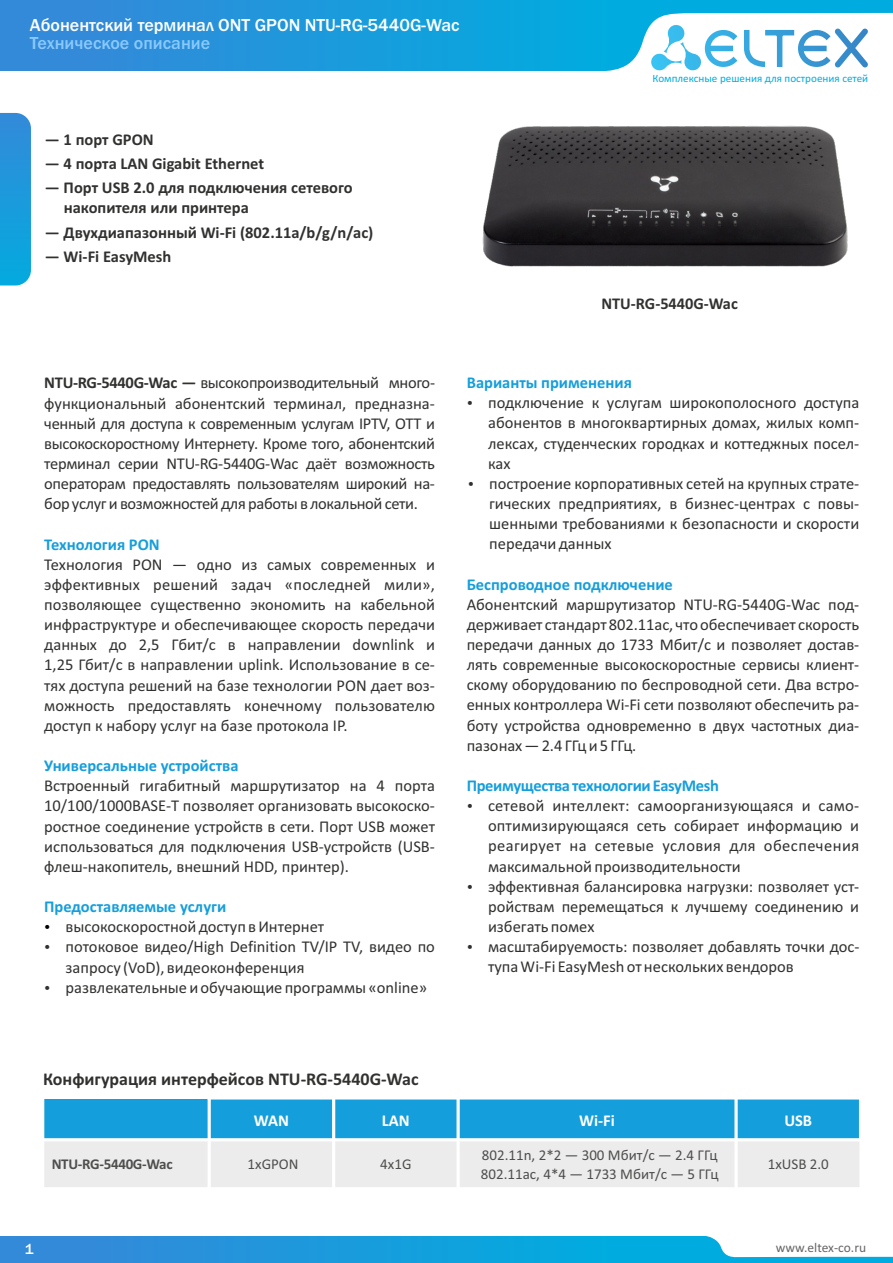
<style>
.page{position:relative;width:893px;height:1263px;background:#fff}
.page>*{position:absolute;margin:0;border:0;box-sizing:border-box;transform-origin:0 0}
.t1{font:500 18px "Franklin Gothic";color:#fff}
.t2{font:700 18px "Calibri";color:#313130}
.t3{font:500 18px "Franklin Gothic";color:#8ac9fc}
.t4{font:16.5px/20.1px "Calibri";color:#313130;text-align:justify}
.t5{font:700 16.5px/20.1px "Calibri";color:#313130}
.t6{font:700 16.5px "Calibri";color:#159edc}
.t7{font:700 16.5px "Calibri";letter-spacing:-.02em;color:#159edc}
.t8{font:700 16.5px "Calibri";color:#fff}
.t9{font:15px/18.3px "Calibri";color:#4e4e4d}
.t10{font:700 15px "Calibri";letter-spacing:-.02em;color:#4e4e4d}
.t11{font:500 15px "Franklin Gothic";color:#fff}
.t12{font:13.5px "Calibri";color:#666}
.t13{font:11.1px "Calibri";color:#00acdf}
.s1{font-weight:700}
</style>
<div class="page">
<svg style="left:0;top:113px;width:31px;height:172px;background:#1f9bdc"></svg>
<div style="left:0;top:1236px;width:893px;height:27px;background:linear-gradient(to right,#3489d9,#00b4e0)"></div>
<svg style="left:703px;top:1236px;width:190px;height:21px"></svg>
<div style="left:0;top:0;width:893px;height:71px;background:linear-gradient(to right,#3489d9,#00b4e0)"></div>
<svg style="left:589px;top:13px;width:304px;height:58px"></svg>
<div style="left:43px;top:1098px;width:166px;height:42px;background:#159edc"></div>
<div style="left:209px;top:1098px;width:125px;height:42px;background:#159edc"></div>
<div style="left:334px;top:1098px;width:124px;height:42px;background:#159edc"></div>
<div style="left:458px;top:1098px;width:278px;height:42px;background:#159edc"></div>
<div style="left:736px;top:1098px;width:124px;height:42px;background:#159edc"></div>
<div style="left:43px;top:1140px;width:166px;height:49px;background:#ececec"></div>
<div style="left:209px;top:1140px;width:125px;height:49px;background:#ececec"></div>
<div style="left:334px;top:1140px;width:124px;height:49px;background:#ececec"></div>
<div style="left:458px;top:1140px;width:278px;height:49px;background:#ececec"></div>
<div style="left:736px;top:1140px;width:124px;height:49px;background:#ececec"></div>
<hr style="left:42px;top:1097px;width:2px;height:93px;background:#fff">
<hr style="left:208px;top:1096px;width:3px;height:94px;background:#fff">
<hr style="left:332px;top:1096px;width:3px;height:94px;background:#fff">
<svg style="left:456px;top:1099px;width:4px;height:88px"></svg>
<svg style="left:734px;top:1099px;width:4px;height:88px"></svg>
<hr style="left:859px;top:1138px;width:3px;height:52px;background:#fff">
<hr style="left:859px;top:1096px;width:3px;height:45px;background:#fff">
<hr style="left:42px;top:1187px;width:820px;height:3px;background:#fff">
<hr style="left:42px;top:1138px;width:820px;height:3px;background:#fff">
<hr style="left:42px;top:1097px;width:169px;height:2px;background:#fff">
<hr style="left:208px;top:1096px;width:654px;height:3px;background:#fff">
<img style="left:482px;top:126px;width:366px;height:141px">
<p class="t1" style="left:30px;top:19px;width:431px">Абонентский терминал ONT GPON NTU-RG-5440G-Wac</p>
<p class="t3" style="left:30px;top:36px;width:182px">Техническое описание</p>
<p class="t5" style="left:45px;top:131px;width:110px">— 1 порт GPON</p>
<p class="t5" style="left:45px;top:155px;width:221px">— 4 порта LAN Gigabit Ethernet</p>
<p class="t5" style="left:64px;top:179px;width:290px;text-indent:-19px">— Порт USB 2.0 для подключения сетевого накопителя или принтера</p>
<p class="t5" style="left:45px;top:223px;width:330px">— Двухдиапазонный Wi-Fi (802.11a/b/g/n/ac)</p>
<p class="t5" style="left:45px;top:248px;width:128px">— Wi-Fi EasyMesh</p>
<p class="t13" style="left:652px;top:73px;width:217px">Комплексные решения для построения сетей</p>
<p class="t5" style="left:601px;top:294px;width:138px">NTU-RG-5440G-Wac</p>
<p class="t4" style="left:44px;top:374px;width:392px"><span class="s1">NTU-RG-5440G-Wac —</span> высокопроизводительный много&shy;функциональный абонентский терминал, предназна&shy;ченный для доступа к современным услугам IPTV, OTT и высокоскоростному Интернету. Кроме того, абонентский терминал серии NTU-RG-5440G-Wac даёт возможность операторам предоставлять пользователям широкий на&shy;бор услуг и возможностей для работы в локальной сети.</p>
<p class="t6" style="left:44px;top:537px;width:117px">Технология PON</p>
<p class="t4" style="left:44px;top:556px;width:392px">Технология PON — одно из самых современных и эффективных решений задач «последней мили», позволяющее существенно экономить на кабельной инфраструктуре и обеспечивающее скорость передачи данных до 2,5 Гбит/с в направлении downlink и 1,25 Гбит/с в направлении uplink. Использование в се&shy;тях доступа решений на базе технологии PON дает воз&shy;можность предоставлять конечному пользователю доступ к набору услуг на базе протокола IP.</p>
<p class="t6" style="left:44px;top:759px;width:196px">Универсальные устройства</p>
<p class="t4" style="left:44px;top:777px;width:392px">Встроенный гигабитный маршрутизатор на 4 порта 10/100/1000BASE-T позволяет организовать высокоско&shy;ростное соединение устройств в сети. Порт USB может использоваться для подключения USB-уcтройств (USB&shy;флеш-накопитель, внешний HDD, принтер).</p>
<p class="t6" style="left:44px;top:900px;width:183px">Предоставляемые услуги</p>
<p class="t4" style="left:66px;top:918px;width:371px;text-align:left">высокоскоростнойдоступ вИнтернет<br>потоковое видео/High Definition TV/IP TV, видео по запросу (VoD), видеоконференция развлекательныеиобучающие программы«online»</p>
<p class="t2" style="left:43px;top:1071px;width:377px">Конфигурация интерфейсов NTU-RG-5440G-Wac</p>
<p class="t6" style="left:467px;top:376px;width:167px">Варианты применения</p>
<p class="t4" style="left:488px;top:394px;width:373px;text-align:left">подключение к услугам широкополосного доступа абонентов в многоквартирных домах, жилых комп&shy;лексах, студенческих городках и коттеджных посел&shy;ках<br>построение корпоративных сетей на крупных страте&shy;гических предприятиях, в бизнес-центрах с повы&shy;шенными требованиями к безопасности и скорости передачи данных</p>
<p class="t6" style="left:467px;top:577px;width:208px">Беспроводное подключение</p>
<p class="t4" style="left:467px;top:595px;width:394px">Абонентский маршрутизатор NTU-RG-5440G-Wac под&shy;держивает стандарт 802.11ac, что обеспечивает скорость передачи данных до 1733 Мбит/с и позволяет достав&shy;лять современные высокоскоростные сервисы клиент&shy;скому оборудованию по беспроводной сети. Два встро&shy;енных контроллера Wi-Fi сети позволяют обеспечить ра&shy;боту устройства одновременно в двух частотных диа&shy;пазонах —2.4 ГГц и 5 ГГц.</p>
<p class="t7" style="left:467px;top:779px;width:254px">Преимущества технологии EasyMesh</p>
<p class="t4" style="left:488px;top:797px;width:373px;text-align:left">сетевой интеллект: самоорганизующаяся и само&shy;оптимизирующаяся сеть собирает информацию и реагирует на сетевые условия для обеспечения максимальной производительности<br>эффективная балансировка нагрузки: позволяет уст&shy;ройствам перемещаться к лучшему соединению и избегать помех<br>масштабируемость: позволяет добавлять точки дос&shy;тупа Wi-Fi EasyMesh от нескольких вендоров</p>
<p class="t8" style="left:254px;top:1114px;width:37px">WAN</p>
<p class="t8" style="left:382px;top:1114px;width:29px">LAN</p>
<p class="t8" style="left:579px;top:1114px;width:37px">Wi-Fi</p>
<p class="t8" style="left:784px;top:1114px;width:29px">USB</p>
<p class="t10" style="left:52px;top:1158px;width:122px">NTU-RG-5440G-Wac</p>
<p class="t9" style="left:248px;top:1156px;width:52px">1xGPON</p>
<p class="t9" style="left:380px;top:1156px;width:33px">4x1G</p>
<p class="t9" style="left:481px;top:1147px;width:239px">802.11n, 2*2 — 300 Мбит/с — 2.4 ГГц<br>802.11ac, 4*4 — 1733 Мбит/с — 5 ГГц</p>
<p class="t9" style="left:768px;top:1156px;width:63px">1xUSB 2.0</p>
<p class="t11" style="left:25px;top:1243px;width:10px">1</p>
<p class="t12" style="left:776px;top:1242px;width:92px">www.eltex-co.ru</p>
</div>
